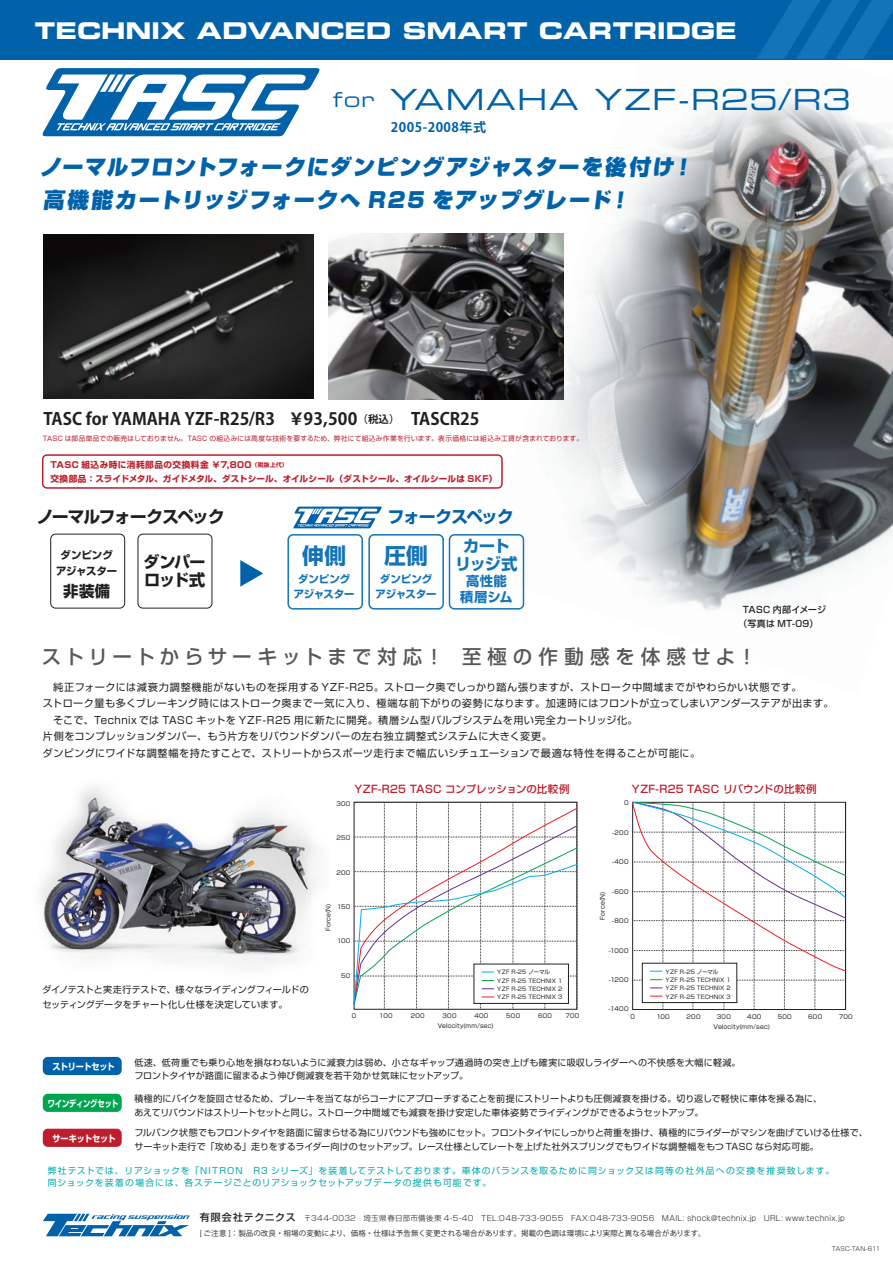
<style>
.page{position:relative;width:893px;height:1263px;background:#fff}
.page>*{position:absolute;margin:0;border:0;box-sizing:border-box;transform-origin:0 0}
.t1{font:29.1px "Eurostile Extended Two";letter-spacing:.045em;color:#0162a9}
.t2{font:22.95px "Eurostile Bold Extended Two";letter-spacing:-.005em;color:#fff}
.t3{font:700 21.9px "Shin Go";color:#1374b9}
.t4{font:900 21.45px/32.8px "Shin Go";color:#0162a9}
.t5{font:500 19.5px "Shin Go";letter-spacing:.28em;color:#57585a}
.t6{font:700 16.95px "Koz Go Pro";color:#231f20}
.t7{font:700 16.65px "Shin Go";letter-spacing:-.07em;color:#231f20}
.t8{font:700 16.65px "Shin Go";letter-spacing:-.055em;color:#0162a9}
.t9{font:700 16.2px/18.1px "Shin Go";letter-spacing:-.055em;color:#231f20}
.t10{font:700 16.2px/18.1px "Shin Go";letter-spacing:-.065em;color:#1374b9;text-align:center}
.t11{font:700 15.45px "Shin Go";color:#231f20}
.t12{font:700 13.35px/15.6px "Shin Go";letter-spacing:.025em;color:#1374b9;text-align:center}
.t13{font:700 13.05px "Koz Go Pr 6 N";letter-spacing:.04em;color:#0162a9}
.t14{font:500 10.5px "Shin Go";letter-spacing:.01em;color:#be1d2c}
.t15{font:700 10.5px/15.8px "Shin Go";letter-spacing:-.015em;color:#1374b9;text-align:center}
.t16{font:700 10.5px/15.8px "Shin Go";letter-spacing:-.015em;color:#231f20;text-align:center}
.t17{font:10.2px/16.5px "Shin Go";letter-spacing:.04em;color:#231f20}
.t18{font:500 9.9px "Shin Go";letter-spacing:.08em;color:#231f20}
.t19{font:9.15px/15px "Shin Go";letter-spacing:-.01em;color:#231f20}
.t20{font:700 9.15px "Shin Go";letter-spacing:-.025em;color:#fff;scale:.9 1}
.t21{font:700 9.15px "Shin Go";letter-spacing:-.025em;color:#fff;scale:.8 1}
.t22{font:9px/13.5px "Shin Go";letter-spacing:.01em;color:#231f20}
.t23{font:500 9px/13.5px "Shin Go";letter-spacing:.02em;color:#231f20}
.t24{font:8.85px/11.7px "Shin Go";letter-spacing:.105em;color:#00aaad}
.t25{font:700 8.7px/13.5px "Shin Go";letter-spacing:.02em;color:#be1d2c}
.t26{font:300 7.5px "Shin Go";letter-spacing:.035em;color:#231f20}
.t27{font:7.5px "Koz Go Pro";letter-spacing:.005em;color:#231f20}
.t28{font:6.75px "Shin Go";letter-spacing:.03em;color:#be1d2c}
.t29{font:6px "Shin Go";letter-spacing:.035em;color:#231f20}
.t30{font:300 6px "Shin Go";letter-spacing:-.045em;color:#231f20}
.t31{font:5.55px/8.4px "Shin Go";letter-spacing:.03em;color:#231f20}
.s1{font-size:20.55px}
.s2{font-size:10.5px}
.s3{font-size:5.7px}
</style>
<div class="page">
<img style="left:478px;top:59px;width:415px;height:551px">
<div style="left:0;top:0;width:893px;height:59px;background:#0162a9"></div>
<svg style="left:757px;top:0;width:136px;height:59px"></svg>
<svg style="left:42px;top:68px;width:278px;height:68px"></svg>
<div style="left:43px;top:1057px;width:79px;height:18px;background:#0162a9;border-radius:5px"></div>
<img style="left:43px;top:234px;width:270px;height:165px">
<div style="left:43px;top:1094px;width:79px;height:18px;background:#00a54f;border-radius:5px"></div>
<div style="left:43px;top:1129px;width:79px;height:18px;background:#be1d2c;border-radius:5px"></div>
<svg style="left:293px;top:507px;width:89px;height:21px"></svg>
<div style="left:42px;top:454px;width:461px;height:35px;border:2px solid #be1d2c;border-radius:4px"></div>
<svg style="left:43px;top:1214px;width:147px;height:22px"></svg>
<img style="left:40px;top:785px;width:278px;height:180px">
<img style="left:329px;top:233px;width:234px;height:166px">
<div style="left:50px;top:534px;width:75px;height:74px;border:1px solid #231f20;border-radius:5px"></div>
<div style="left:138px;top:534px;width:74px;height:74px;border:1px solid #231f20;border-radius:5px"></div>
<svg style="left:240px;top:560px;width:23px;height:27px"></svg>
<div style="left:368px;top:534px;width:76px;height:75px;border:2px solid #1374b9;border-radius:5px"></div>
<div style="left:287px;top:534px;width:76px;height:75px;border:2px solid #1374b9;border-radius:5px"></div>
<div style="left:449px;top:534px;width:75px;height:75px;border:2px solid #1374b9;border-radius:5px"></div>
<svg style="left:353px;top:802px;width:225px;height:207px"></svg>
<svg style="left:632px;top:801px;width:215px;height:208px"></svg>
<h2 class="t2" style="left:35px;top:15px;width:703px">TECHNIX ADVANCED SMART CARTRIDGE</h2>
<h1 class="t1" style="left:333px;top:80px;width:519px"><span class="s1">for</span> YAMAHA YZF-R25/R3</h1>
<h3 class="t13" style="left:391px;top:120px;width:97px">2005-2008年式</h3>
<h3 class="t4" style="left:40px;top:149px;width:658px">ノーマルフロントフォークにダンピングアジャスターを後付け！高機能カートリッジフォークへ R25 をアップグレード！</h3>
<h3 class="t6" style="left:43px;top:408px;width:233px">TASC for YAMAHA YZF-R25/R3</h3>
<h3 class="t6" style="left:411px;top:408px;width:70px">TASCR25</h3>
<h3 class="t6" style="left:288px;top:408px;width:113px">￥93,500<span class="s2">（税込）</span></h3>
<p class="t28" style="left:43px;top:434px;width:542px">TASC は部品単品での販売はしておりません。TASC の組込みには高度な技術を要するため、弊社にて組込み作業を行います。表示価格には組込み工賃が含まれております。</p>
<p class="t25" style="left:50px;top:458px;width:448px">TASC 組込み時に消耗部品の交換料金 ￥7,800 <span class="s3">（税抜上代）</span> 　<br>交換部品：スライドメタル、ガイドメタル、ダストシール、オイルシール（ダストシール、オイルシールは SKF）</p>
<h3 class="t7" style="left:37px;top:506px;width:189px">ノーマルフォークスペック</h3>
<h3 class="t8" style="left:388px;top:506px;width:127px">フォークスペック</h3>
<p class="t16" style="left:56px;top:547px;width:63px">ダンピングアジャスター</p>
<h3 class="t11" style="left:63px;top:581px;width:49px">非装備</h3>
<h3 class="t9" style="left:143px;top:552px;width:64px">ダンパーロッド式</h3>
<h3 class="t3" style="left:302px;top:541px;width:46px">伸側</h3>
<p class="t15" style="left:294px;top:570px;width:63px">ダンピングアジャスター</p>
<h3 class="t3" style="left:384px;top:541px;width:45px">圧側</h3>
<p class="t15" style="left:376px;top:570px;width:63px">ダンピングアジャスター</p>
<h3 class="t10" style="left:455px;top:536px;width:64px">カートリッジ式</h3>
<h3 class="t12" style="left:460px;top:572px;width:54px">高性能積層シム</h3>
<p class="t23" style="left:738px;top:603px;width:89px;text-indent:4px">TASC 内部イメージ（写真は MT-09）</p>
<h3 class="t5" style="left:42px;top:644px;width:716px">ストリートからサーキットまで対応！ 至極の作動感を体感せよ！</h3>
<p class="t17" style="left:43px;top:678px;width:792px">　純正フォークには減衰力調整機能がないものを採用する YZF-R25。ストローク奥でしっかり踏ん張りますが、ストローク中間域までがやわらかい状態です。<br>ストローク量も多くブレーキング時にはストローク奥まで一気に入り、極端な前下がりの姿勢になります。加速時にはフロントが立ってしまいアンダーステアが出ます。　そこで、Technix では TASC キットを YZF-R25 用に新たに開発。積層シム型バルブシステムを用い完全カートリッジ化。<br>片側をコンプレッションダンパー、もう片方をリバウンドダンパーの左右独立調整式システムに大きく変更。<br>ダンピングにワイドな調整幅を持たすことで、ストリートからスポーツ走行まで幅広いシチュエーションで最適な特性を得ることが可能に。</p>
<p class="t19" style="left:42px;top:982px;width:268px">ダイノテストと実走行テストで、様々なライディングフィールドのセッティングデータをチャート化し仕様を決定しています。</p>
<p class="t14" style="left:354px;top:782px;width:217px">YZF-R25 TASC コンプレッションの比較例</p>
<p class="t14" style="left:632px;top:782px;width:186px">YZF-R25 TASC リバウンドの比較例</p>
<p class="t29" style="left:336px;top:800px;width:15px">300</p>
<p class="t29" style="left:337px;top:834px;width:15px">250</p>
<p class="t29" style="left:336px;top:868px;width:15px">200</p>
<p class="t29" style="left:337px;top:903px;width:15px">150</p>
<p class="t29" style="left:337px;top:937px;width:15px">100</p>
<p class="t29" style="left:341px;top:971px;width:11px">50</p>
<p class="t29" style="left:324px;top:931px;width:29px;rotate:-90deg">Force(N)</p>
<p class="t29" style="left:624px;top:799px;width:6px">0</p>
<p class="t29" style="left:612px;top:828px;width:18px">-200</p>
<p class="t29" style="left:612px;top:858px;width:18px">-400</p>
<p class="t29" style="left:612px;top:887px;width:18px">-600</p>
<p class="t29" style="left:612px;top:917px;width:18px">-800</p>
<p class="t29" style="left:609px;top:946px;width:21px">-1000</p>
<p class="t29" style="left:609px;top:976px;width:21px">-1200</p>
<p class="t29" style="left:609px;top:1005px;width:21px">-1400</p>
<p class="t29" style="left:598px;top:919px;width:30px;rotate:-90deg">Force(N)</p>
<p class="t31" style="left:497px;top:968px;width:66px">YZF R-25 ノーマル<br>YZF R-25 TECHNIX 1<br>YZF R-25 TECHNIX 2<br>YZF R-25 TECHNIX 3</p>
<p class="t31" style="left:666px;top:967px;width:66px">YZF R-25 ノーマル<br>YZF R-25 TECHNIX 1<br>YZF R-25 TECHNIX 2<br>YZF R-25 TECHNIX 3</p>
<p class="t29" style="left:352px;top:1012px;width:6px">0</p>
<p class="t29" style="left:379px;top:1012px;width:15px">100</p>
<p class="t29" style="left:411px;top:1012px;width:15px">200</p>
<p class="t29" style="left:443px;top:1012px;width:15px">300</p>
<p class="t29" style="left:474px;top:1012px;width:16px">400</p>
<p class="t29" style="left:506px;top:1012px;width:15px">500</p>
<p class="t29" style="left:538px;top:1012px;width:15px">600</p>
<p class="t29" style="left:565px;top:1012px;width:15px">700</p>
<p class="t29" style="left:438px;top:1022px;width:57px">Velocity(mm/sec)</p>
<p class="t29" style="left:630px;top:1012px;width:6px">0</p>
<p class="t29" style="left:656px;top:1012px;width:15px">100</p>
<p class="t29" style="left:686px;top:1012px;width:16px">200</p>
<p class="t29" style="left:717px;top:1012px;width:16px">300</p>
<p class="t29" style="left:747px;top:1012px;width:16px">400</p>
<p class="t29" style="left:778px;top:1012px;width:16px">500</p>
<p class="t29" style="left:808px;top:1012px;width:16px">600</p>
<p class="t29" style="left:839px;top:1012px;width:16px">700</p>
<p class="t29" style="left:714px;top:1023px;width:58px">Velocity(mm/sec)</p>
<p class="t20" style="left:52px;top:1060px;width:71px">ストリートセット</p>
<p class="t21" style="left:48px;top:1097px;width:90px">ワインディングセット</p>
<p class="t20" style="left:52px;top:1132px;width:72px">サーキットセット</p>
<p class="t22" style="left:134px;top:1055px;width:608px">低速、低荷重でも乗り心地を損なわないように減衰力は弱め、小さなギャップ通過時の突き上げも確実に吸収しライダーへの不快感を大幅に軽減。フロントタイヤが路面に留まるよう伸び側減衰を若干効かせ気味にセットアップ。</p>
<p class="t22" style="left:134px;top:1091px;width:689px">積極的にバイクを旋回させるため、ブレーキを当てながらコーナにアプローチすることを前提にストリートよりも圧側減衰を掛ける。切り返しで軽快に車体を操る為に、あえてリバウンドはストリートセットと同じ。ストローク中間域でも減衰を掛け安定した車体姿勢でライディングができるようセットアップ。</p>
<p class="t22" style="left:134px;top:1125px;width:735px">フルバンク状態でもフロントタイヤを路面に留まらせる為にリバウンドも強めにセット。フロントタイヤにしっかりと荷重を掛け、積極的にライダーがマシンを曲げていける仕様で、サーキット走行で「攻める」走りをするライダー向けのセットアップ。レース仕様としてレートを上げた社外スプリングでもワイドな調整幅をもつ TASC なら対応可能。</p>
<p class="t24" style="left:48px;top:1164px;width:788px">弊社テストでは、リアショックを「NITRON　R3 シリーズ」を装着してテストしております。車体のバランスを取るために同ショック又は同等の社外品への交換を推奨致します。同ショックを装着の場合には、各ステージごとのリアショックセットアップデータの提供も可能です。</p>
<p class="t26" style="left:304px;top:1214px;width:542px">〒344-0032　埼玉県春日部市備後東 4-5-40 TEL:048-733-9055 FAX:048-733-9056 MAIL: shock@technix.jp URL: www.technix.jp</p>
<p class="t30" style="left:832px;top:1244px;width:50px">TASC-TAN-611</p>
<p class="t18" style="left:200px;top:1211px;width:97px">有限会社テクニクス</p>
<p class="t27" style="left:200px;top:1229px;width:507px">[ ご注意 ]：製品の改良・相場の変動により、価格・仕様は予告無く変更される場合があります。掲載の色調は環境により実際と異なる場合があります。</p>
</div>
